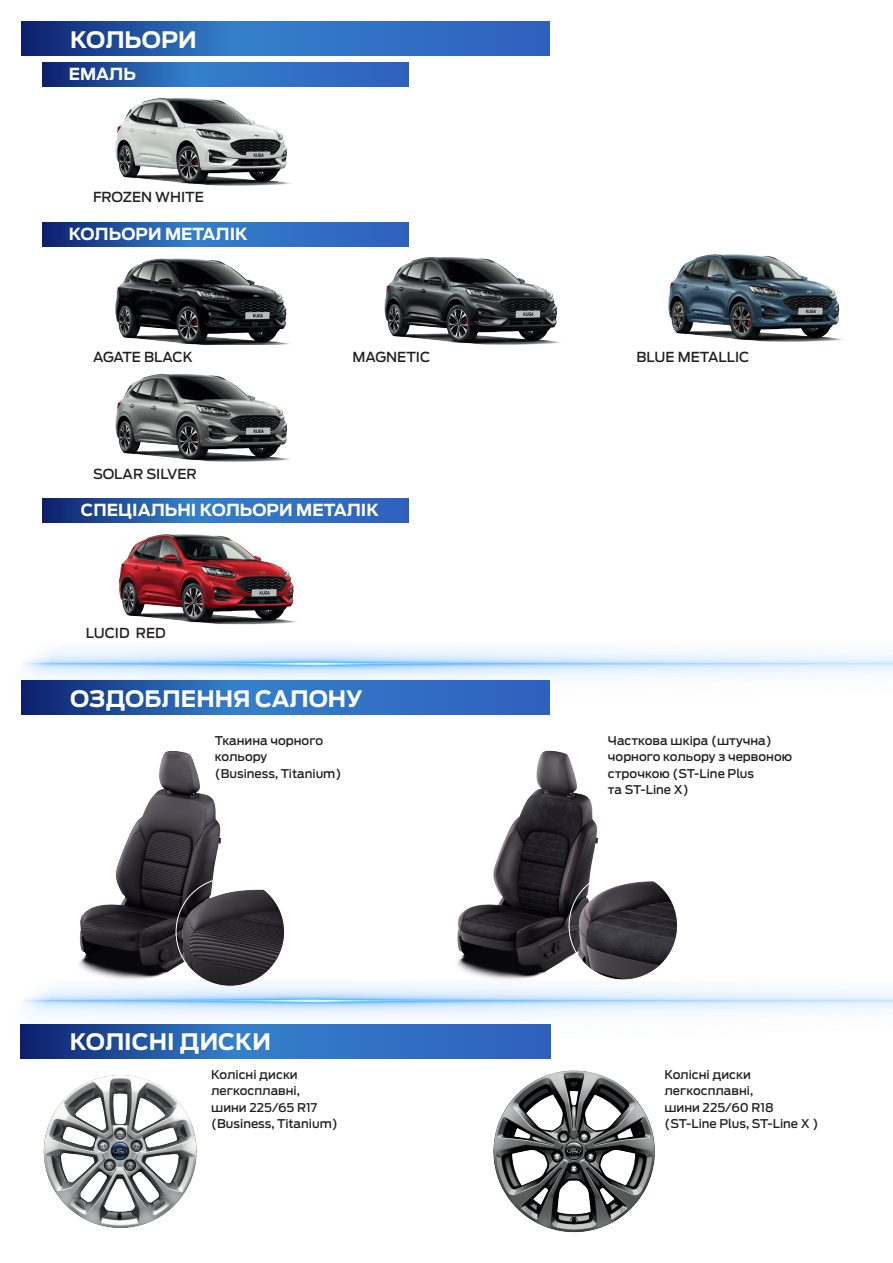
<style>
.page{position:relative;width:893px;height:1263px;background:#fff}
.page>*{position:absolute;margin:0;border:0;box-sizing:border-box;transform-origin:0 0}
.t1{font:700 22.5px "Ford Antenna";color:#fff}
.t2{font:700 16.5px "Ford Antenna";color:#fff}
.t3{font:500 13.8px "Ford Antenna";color:#231f20}
.t4{font:500 12px/16.5px "Ford Antenna";color:#231f20}
</style>
<div class="page">
<img style="left:21px;top:646px;width:872px;height:35px">
<img style="left:20px;top:981px;width:873px;height:68px">
<img style="left:448px;top:750px;width:165px;height:237px">
<svg style="left:21px;top:21px;width:528px;height:34px;background:#2a62b3"></svg>
<svg style="left:21px;top:681px;width:529px;height:34px;background:#2a62b3"></svg>
<svg style="left:21px;top:1024px;width:529px;height:34px;background:#2a62b3"></svg>
<svg style="left:43px;top:223px;width:309px;height:23px;background:#1f489a"></svg>
<svg style="left:43px;top:63px;width:365px;height:23px;background:#2757ac"></svg>
<svg style="left:43px;top:499px;width:365px;height:23px;background:#2758ac"></svg>
<img style="left:43px;top:1075px;width:154px;height:153px">
<img style="left:493px;top:1070px;width:162px;height:163px">
<img style="left:85px;top:503px;width:242px;height:122px">
<img style="left:668px;top:254px;width:175px;height:88px">
<img style="left:115px;top:344px;width:176px;height:118px">
<img style="left:352px;top:223px;width:209px;height:122px">
<img style="left:82px;top:222px;width:237px;height:122px">
<img style="left:82px;top:65px;width:238px;height:121px">
<img style="left:72px;top:750px;width:164px;height:237px">
<img style="left:176px;top:878px;width:109px;height:108px;border-radius:54px">
<img style="left:569px;top:871px;width:109px;height:109px;border-radius:54px">
<p class="t1" style="left:70px;top:19px;width:128px">КОЛЬОРИ</p>
<p class="t2" style="left:69px;top:59px;width:69px">ЕМАЛЬ</p>
<p class="t3" style="left:93px;top:185px;width:112px">FROZEN WHITE</p>
<p class="t2" style="left:69px;top:219px;width:181px">КОЛЬОРИ МЕТАЛІК</p>
<p class="t3" style="left:93px;top:345px;width:101px">AGATE BLACK</p>
<p class="t3" style="left:93px;top:462px;width:105px">SOLAR SILVER</p>
<p class="t3" style="left:352px;top:345px;width:79px">MAGNETIC</p>
<p class="t2" style="left:81px;top:496px;width:300px">СПЕЦІАЛЬНІ КОЛЬОРИ МЕТАЛІК</p>
<p class="t3" style="left:86px;top:621px;width:81px">LUCID RED</p>
<p class="t1" style="left:70px;top:678px;width:294px">ОЗДОБЛЕННЯ САЛОНУ</p>
<p class="t3" style="left:637px;top:345px;width:114px">BLUE METALLIC</p>
<p class="t4" style="left:215px;top:731px;width:128px">Тканина чорного кольору<br>(Business, Titanium)</p>
<p class="t4" style="left:608px;top:731px;width:186px">Часткова шкіра (штучна) чорного кольору з червоною строчкою (ST-Line Plus<br>та ST-Line X)</p>
<p class="t1" style="left:70px;top:1021px;width:203px">КОЛІСНІ ДИСКИ</p>
<p class="t4" style="left:211px;top:1064px;width:90px">Колісні диски легкосплавні,</p>
<p class="t4" style="left:211px;top:1097px;width:128px">шини 225/65 R17 (Business, Titanium)</p>
<p class="t4" style="left:664px;top:1064px;width:88px">Колісні диски</p>
<p class="t4" style="left:664px;top:1081px;width:90px">легкосплавні,</p>
<p class="t4" style="left:664px;top:1097px;width:111px">шини 225/60 R18</p>
<p class="t4" style="left:664px;top:1114px;width:156px">(ST-Line Plus, ST-Line X )</p>
</div>
